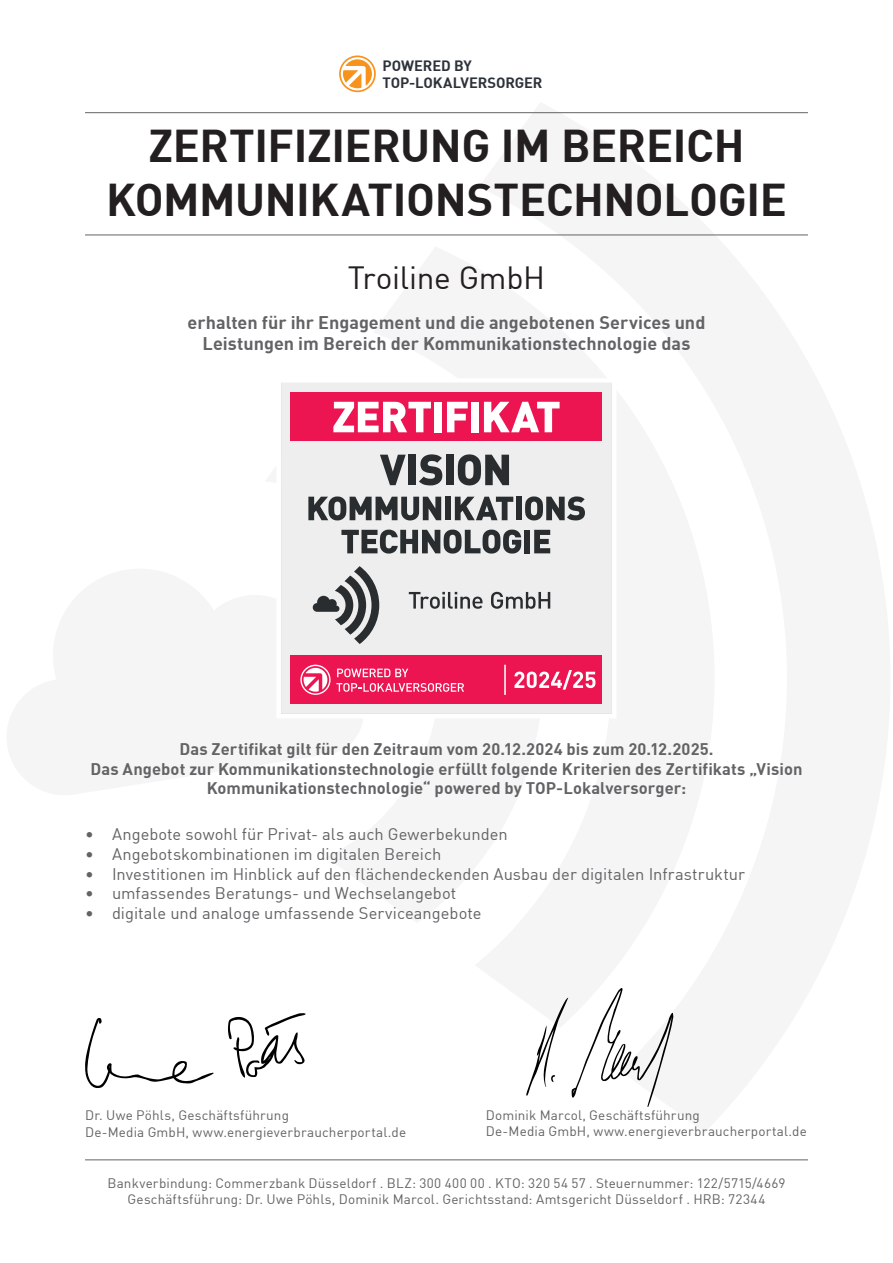
<style>
.page{position:relative;width:893px;height:1263px;background:#fff}
.page>*{position:absolute;margin:0;border:0;box-sizing:border-box;transform-origin:0 0}
.t1{font:700 45px "DIN";letter-spacing:-.01em;color:#231f20}
.t2{font:31.5px "DIN";letter-spacing:-.01em;color:#231f20}
.t3{font:700 18px/21.6px "DIN";color:#636366;text-align:center}
.t4{font:16.5px "DIN";color:#636366}
.t5{font:700 16.5px/19.8px "DIN";letter-spacing:.005em;color:#636366;text-align:center}
.t6{font:700 14.7px/17.5px "DIN";letter-spacing:-.01em;color:#2d323a}
.t7{font:13.5px/16.2px "DIN";letter-spacing:.01em;color:#636366;text-align:center}
</style>
<div class="page">
<svg style="left:526px;top:988px;width:147px;height:119px"></svg>
<svg style="left:85px;top:1013px;width:221px;height:75px"></svg>
<svg style="left:339px;top:55px;width:37px;height:37px"></svg>
<hr style="left:85px;top:112px;width:723px;height:1px;background:#636366">
<hr style="left:85px;top:235px;width:723px;height:1px;background:#636366">
<hr style="left:85px;top:1159px;width:723px;height:1px;background:#636366">
<svg style="left:281px;top:383px;width:331px;height:331px;background:#d9a8b5"></svg>
<p class="t6" style="left:382px;top:56px;width:162px">POWERED BY<br>TOP-LOKALVERSORGER</p>
<p class="t1" style="left:148px;top:116px;width:598px">ZERTIFIZIERUNG IM BEREICH</p>
<p class="t1" style="left:106px;top:170px;width:682px">KOMMUNIKATIONSTECHNOLOGIE</p>
<p class="t2" style="left:348px;top:258px;width:199px">Troiline GmbH</p>
<p class="t3" style="left:188px;top:310px;width:519px">erhalten für ihr Engagement und die angebotenen Services und<br>Leistungen im Bereich der Kommunikationstechnologie das</p>
<p class="t5" style="left:180px;top:738px;width:535px">Das Zertifikat gilt für den Zeitraum vom 20.12.2024 bis zum 20.12.2025.</p>
<p class="t5" style="left:90px;top:758px;width:713px">Das Angebot zur Kommunikationstechnologie erfüllt folgende Kriterien des Zertifikats „Vision<br>Kommunikationstechnologie“ powered by TOP-Lokalversorger:</p>
<p class="t4" style="left:85px;top:824px;width:424px">• Angebote sowohl für Privat- als auch Gewerbekunden</p>
<p class="t4" style="left:85px;top:843px;width:358px">• Angebotskombinationen im digitalen Bereich</p>
<p class="t4" style="left:85px;top:863px;width:661px">• Investitionen im Hinblick auf den flächendeckenden Ausbau der digitalen Infrastruktur</p>
<p class="t4" style="left:85px;top:883px;width:373px">• umfassendes Beratungs- und Wechselangebot</p>
<p class="t4" style="left:85px;top:903px;width:398px">• digitale und analoge umfassende Serviceangebote</p>
<p class="t7" style="left:486px;top:1106px;width:215px">Dominik Marcol, Geschäftsführung</p>
<p class="t7" style="left:486px;top:1122px;width:323px">De-Media GmbH, www.energieverbraucherportal.de</p>
<p class="t7" style="left:107px;top:1174px;width:680px">Bankverbindung: Commerzbank Düsseldorf . BLZ: 300 400 00 . KTO: 320 54 57 . Steuernummer: 122/5715/4669<br>Geschäftsführung: Dr. Uwe Pöhls, Dominik Marcol. Gerichtsstand: Amtsgericht Düsseldorf . HRB: 72344</p>
<p class="t7" style="left:85px;top:1107px;width:205px">Dr. Uwe Pöhls, Geschäftsführung</p>
<p class="t7" style="left:85px;top:1123px;width:323px">De-Media GmbH, www.energieverbraucherportal.de</p>
</div>
